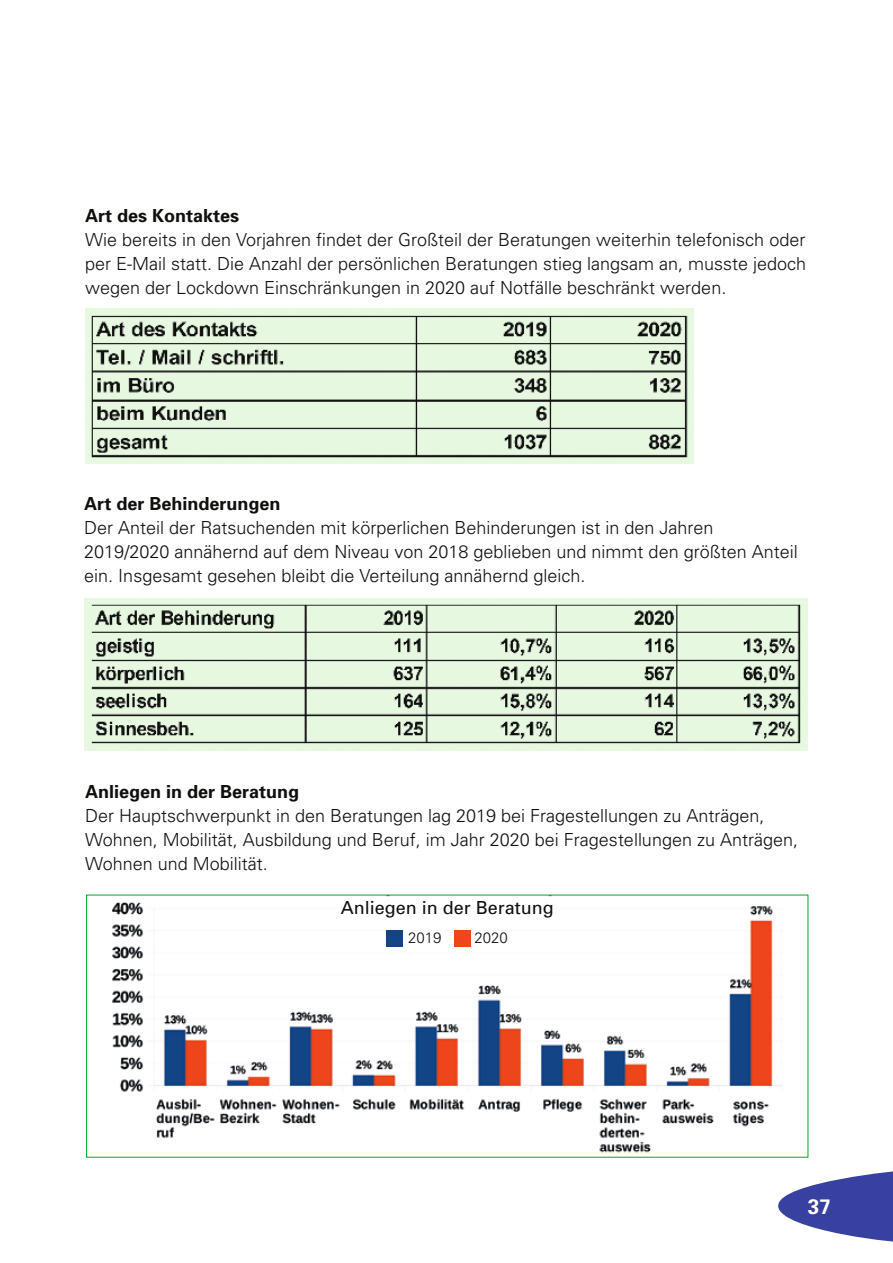
<style>
.page{position:relative;width:893px;height:1263px;background:#fff}
.page>*{position:absolute;margin:0;border:0;box-sizing:border-box;transform-origin:0 0}
.t1{font:700 21px "Univers";color:#fff}
.t2{font:300 18px/24px "Univers";color:#0f0f0d}
.t3{font:700 18px "Univers";color:#0f0f0d}
.t4{font:18px "Univers";color:#0f0f0d}
.t5{font:300 15px "Univers";color:#0f0f0d}
</style>
<div class="page">
<svg style="left:778px;top:1171px;width:115px;height:71px"></svg>
<img style="left:85px;top:309px;width:608px;height:155px">
<img style="left:84px;top:598px;width:723px;height:152px">
<img style="left:112px;top:902px;width:671px;height:251px">
<div style="left:387px;top:930px;width:16px;height:16px;background:#134485"></div>
<div style="left:454px;top:930px;width:16px;height:16px;background:#ee451b"></div>
<h3 class="t3" style="left:85px;top:204px;width:156px">Art des Kontaktes</h3>
<p class="t2" style="left:85px;top:227px;width:723px;text-align:justify">Wie bereits in den Vorjahren findet der Großteil der Beratungen weiterhin telefonisch oder per E-Mail statt. Die Anzahl der persönlichen Beratungen stieg langsam an, musste jedoch wegen der Lockdown Einschränkungen in 2020 auf Notfälle beschränkt werden.</p>
<h3 class="t3" style="left:84px;top:492px;width:198px">Art der Behinderungen</h3>
<p class="t2" style="left:84px;top:515px;width:715px">Der Anteil der Ratsuchenden mit körperlichen Behinderungen ist in den Jahren<br>2019/2020 annähernd auf dem Niveau von 2018 geblieben und nimmt den größten Anteil ein. Insgesamt gesehen bleibt die Verteilung annähernd gleich.</p>
<h3 class="t3" style="left:85px;top:780px;width:216px">Anliegen in der Beratung</h3>
<p class="t2" style="left:85px;top:803px;width:714px">Der Hauptschwerpunkt in den Beratungen lag 2019 bei Fragestellungen zu Anträgen,<br>Wohnen, Mobilität, Ausbildung und Beruf, im Jahr 2020 bei Fragestellungen zu Anträgen,<br>Wohnen und Mobilität.</p>
<p class="t4" style="left:341px;top:896px;width:215px">Anliegen in der Beratung</p>
<p class="t5" style="left:408px;top:929px;width:35px">2019</p>
<p class="t5" style="left:474px;top:929px;width:35px">2020</p>
<p class="t1" style="left:808px;top:1193px;width:25px">37</p>
</div>
